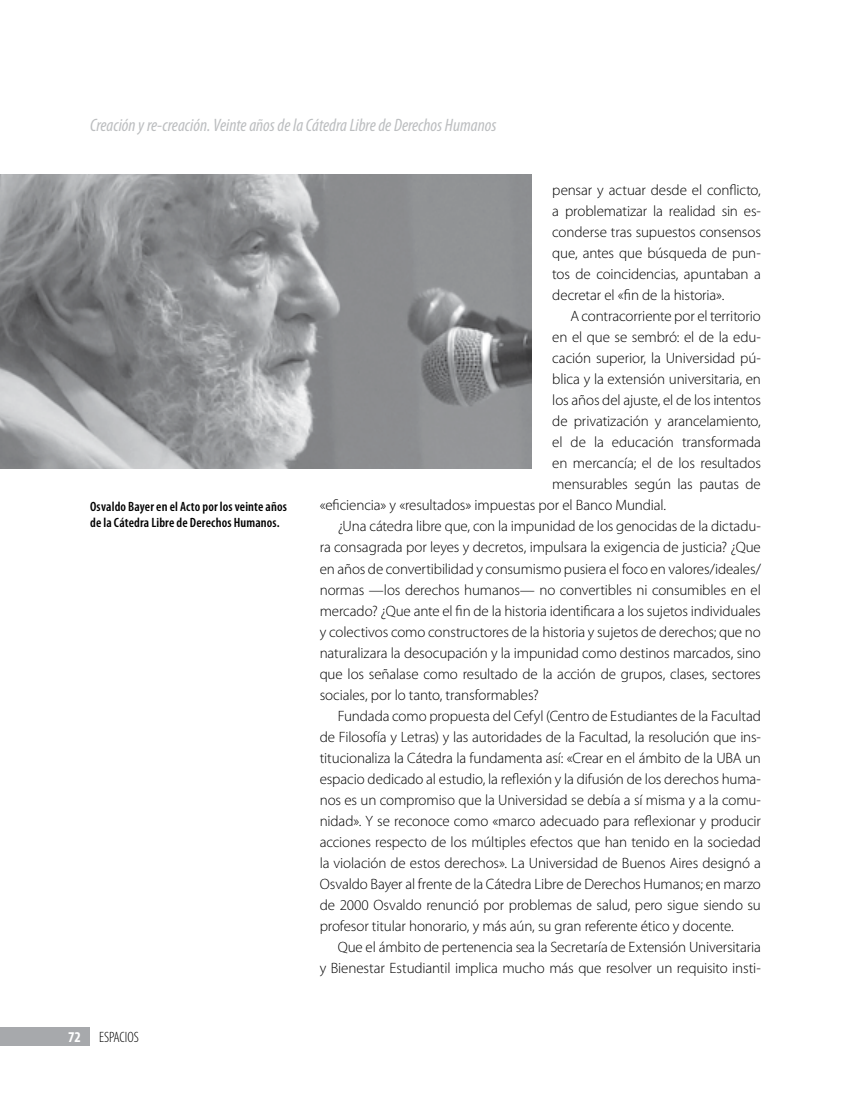
<style>
.page{position:relative;width:851px;height:1098px;background:#fff}
.page>*{position:absolute;margin:0;border:0;box-sizing:border-box;transform-origin:0 0}
.t1{font:italic condensed 18px "Myriad Pro";color:#bcbec0}
.t2{font:300 15px/21px "Myriad Pro";letter-spacing:-.01em;color:#000;text-align:justify}
.t3{font:300 condensed 15px "Myriad Pro";color:#000}
.t4{font:600 condensed 13.5px/16.2px "Myriad Pro";letter-spacing:.01em;color:#000}
.s1{font-weight:700;color:#fff}
</style>
<div class="page">
<div style="left:0;top:1027px;width:90px;height:18px;background:#a7a9ac"></div>
<img style="left:0;top:174px;width:531px;height:294px">
<p class="t1" style="left:90px;top:114px;width:408px">Creación y re-creación. Veinte años de la Cátedra Libre de Derechos Humanos</p>
<p class="t4" style="left:90px;top:498px;width:198px">Osvaldo Bayer en el Acto por los veinte años de la Cátedra Libre de Derechos Humanos.</p>
<p class="t3" style="left:68px;top:1027px;width:72px"><span class="s1">72</span> ESPACIOS</p>
<p class="t2" style="left:552px;top:179px;width:210px">pensar y actuar desde el conflicto, a problematizar la realidad sin es&shy;conderse tras supuestos consensos que, antes que búsqueda de pun&shy;tos de coincidencias, apuntaban a decretar el «fin de la historia».</p>
<p class="t2" style="left:570px;top:305px;width:192px">A contracorriente por el territorio</p>
<p class="t2" style="left:552px;top:326px;width:210px">en el que se sembró: el de la edu-</p>
<p class="t2" style="left:552px;top:347px;width:210px">cación superior, la Universidad pú-</p>
<p class="t2" style="left:552px;top:368px;width:210px">blica y la extensión universitaria, en</p>
<p class="t2" style="left:552px;top:389px;width:210px">los años del ajuste, el de los intentos</p>
<p class="t2" style="left:552px;top:410px;width:210px">de privatización y arancelamiento,</p>
<p class="t2" style="left:552px;top:431px;width:210px">el de la educación transformada</p>
<p class="t2" style="left:552px;top:452px;width:210px">en mercancía; el de los resultados</p>
<p class="t2" style="left:552px;top:473px;width:210px">mensurables según las pautas de</p>
<p class="t2" style="left:319px;top:494px;width:348px">«eficiencia» y «resultados» impuestas por el Banco Mundial.</p>
<p class="t2" style="left:337px;top:515px;width:424px">¿Una cátedra libre que, con la impunidad de los genocidas de la dictadu-</p>
<p class="t2" style="left:319px;top:536px;width:442px">ra consagrada por leyes y decretos, impulsara la exigencia de justicia? ¿Que</p>
<p class="t2" style="left:319px;top:557px;width:442px">en años de convertibilidad y consumismo pusiera el foco en valores/ideales/</p>
<p class="t2" style="left:319px;top:578px;width:442px">normas —los derechos humanos— no convertibles ni consumibles en el</p>
<p class="t2" style="left:319px;top:599px;width:442px">mercado? ¿Que ante el fin de la historia identificara a los sujetos individuales</p>
<p class="t2" style="left:319px;top:620px;width:442px">y colectivos como constructores de la historia y sujetos de derechos; que no</p>
<p class="t2" style="left:319px;top:641px;width:442px">naturalizara la desocupación y la impunidad como destinos marcados, sino</p>
<p class="t2" style="left:319px;top:662px;width:442px">que los señalase como resultado de la acción de grupos, clases, sectores</p>
<p class="t2" style="left:319px;top:683px;width:220px">sociales, por lo tanto, transformables?</p>
<p class="t2" style="left:337px;top:704px;width:424px">Fundada como propuesta del Cefyl (Centro de Estudiantes de la Facultad</p>
<p class="t2" style="left:319px;top:725px;width:442px">de Filosofía y Letras) y las autoridades de la Facultad, la resolución que ins-</p>
<p class="t2" style="left:319px;top:746px;width:442px">titucionaliza la Cátedra la fundamenta así: «Crear en el ámbito de la UBA un</p>
<p class="t2" style="left:319px;top:767px;width:442px">espacio dedicado al estudio, la reflexión y la difusión de los derechos huma-</p>
<p class="t2" style="left:319px;top:788px;width:442px">nos es un compromiso que la Universidad se debía a sí misma y a la comu-</p>
<p class="t2" style="left:319px;top:809px;width:442px">nidad». Y se reconoce como «marco adecuado para reflexionar y producir</p>
<p class="t2" style="left:319px;top:830px;width:442px">acciones respecto de los múltiples efectos que han tenido en la sociedad</p>
<p class="t2" style="left:319px;top:851px;width:442px">la violación de estos derechos». La Universidad de Buenos Aires designó a</p>
<p class="t2" style="left:319px;top:872px;width:442px">Osvaldo Bayer al frente de la Cátedra Libre de Derechos Humanos; en marzo</p>
<p class="t2" style="left:319px;top:893px;width:442px">de 2000 Osvaldo renunció por problemas de salud, pero sigue siendo su</p>
<p class="t2" style="left:319px;top:914px;width:415px">profesor titular honorario, y más aún, su gran referente ético y docente.</p>
<p class="t2" style="left:337px;top:935px;width:424px">Que el ámbito de pertenencia sea la Secretaría de Extensión Universitaria</p>
<p class="t2" style="left:319px;top:956px;width:442px">y Bienestar Estudiantil implica mucho más que resolver un requisito insti-</p>
</div>
